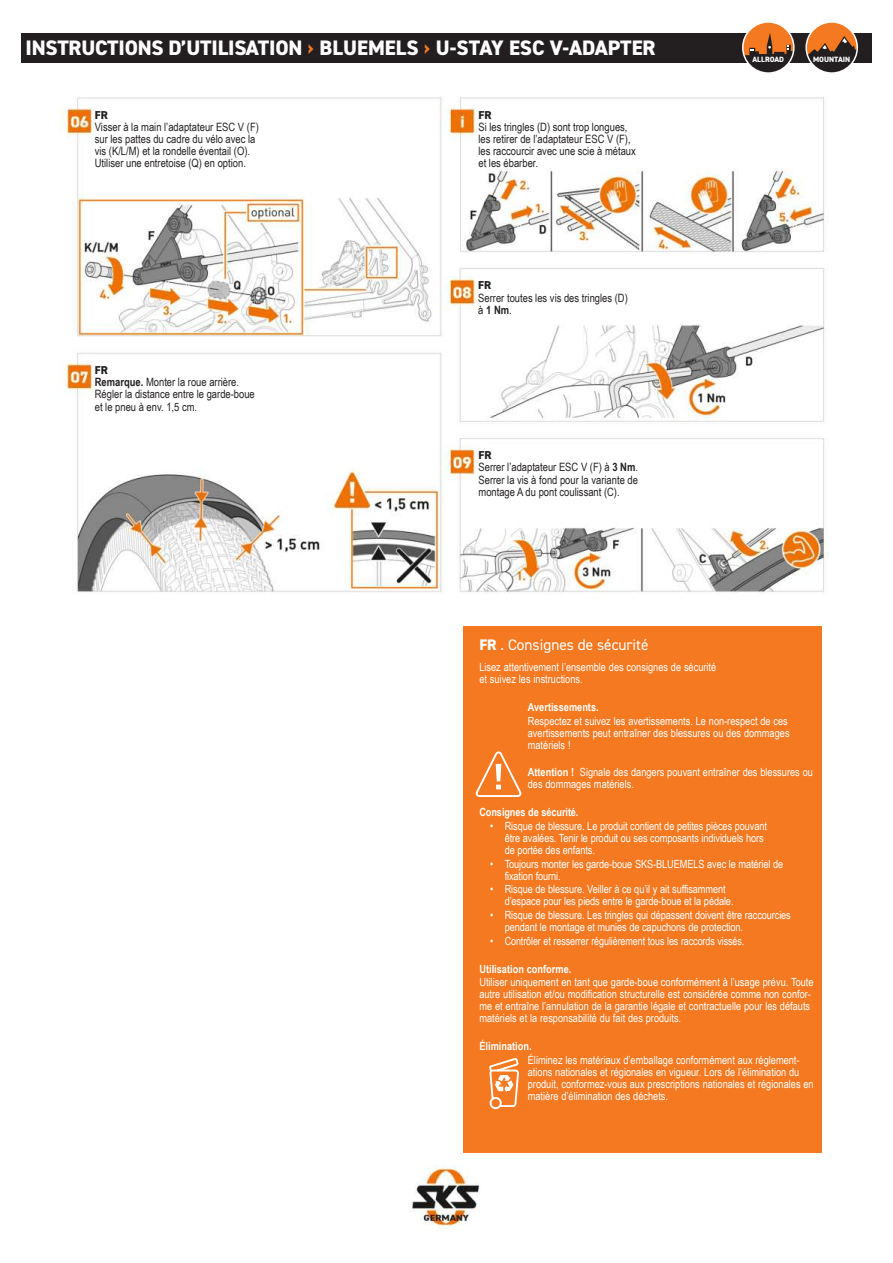
<style>
.page{position:relative;width:893px;height:1263px;background:#fff}
.page>*{position:absolute;margin:0;border:0;box-sizing:border-box;transform-origin:0 0}
.t1{font:800 21px "DIN2014";letter-spacing:-.01em;color:#fff}
.t2{font:15.3px "DIN2014";color:#fff}
.t3{font:11.55px/12.1px "Arial Narrow";color:#231f20}
.t4{font:800 11.55px "DIN2014";color:#231f20}
.t5{font:11.25px/12px "Arial Narrow";color:#fff}
.t6{font:700 11.25px "Arial Narrow";color:#fff}
.t7{font:800 7.65px "DIN2014";color:#fff}
.s1{color:#f47921}
.s2{font-weight:700}
.s3{font-weight:800}
</style>
<div class="page">
<img style="left:21px;top:33px;width:851px;height:1193px">
<div style="left:21px;top:34px;width:851px;height:29px;background:#231f20"></div>
<div style="left:743px;top:22px;width:51px;height:51px;background:#f47921;border-radius:50%"></div>
<div style="left:742px;top:21px;width:53px;height:53px;border:2px solid #fff;border-radius:50%"></div>
<svg style="left:743px;top:33px;width:51px;height:40px"></svg>
<div style="left:806px;top:22px;width:51px;height:51px;background:#f47921;border-radius:50%"></div>
<svg style="left:806px;top:36px;width:51px;height:37px"></svg>
<div style="left:805px;top:21px;width:53px;height:53px;border:2px solid #fff;border-radius:50%"></div>
<div style="left:463px;top:626px;width:359px;height:526px;background:#f47921"></div>
<svg style="left:476px;top:751px;width:45px;height:46px"></svg>
<svg style="left:489px;top:1058px;width:30px;height:51px"></svg>
<h1 class="t1" style="left:26px;top:36px;width:632px">INSTRUCTIONS D’UTILISATION <span class="s1">›</span> BLUEMELS <span class="s1">›</span> U-STAY ESC V-ADAPTER</h1>
<p class="t4" style="left:95px;top:108px;width:15px">FR</p>
<p class="t3" style="left:95px;top:122px;width:166px">Visser à la main l’adaptateur ESC V (F) sur les pattes du cadre du vélo avec la vis (K/L/M) et la rondelle éventail (O).<br>Utiliser une entretoise (Q) en option.</p>
<p class="t4" style="left:95px;top:363px;width:15px">FR</p>
<p class="t3" style="left:95px;top:377px;width:162px"><span class="s2">Remarque.</span> Monter la roue arrière.<br>Régler la distance entre le garde-boue et le pneu à env. 1,5 cm.</p>
<p class="t4" style="left:478px;top:108px;width:15px">FR</p>
<p class="t3" style="left:478px;top:122px;width:159px">Si les tringles (D) sont trop longues, les retirer de l’adaptateur ESC V (F), les raccourcir avec une scie à métaux et les ébarber.</p>
<p class="t4" style="left:478px;top:279px;width:15px">FR</p>
<p class="t3" style="left:478px;top:292px;width:151px">Serrer toutes les vis des tringles (D) à <span class="s2">1 Nm</span>.</p>
<p class="t4" style="left:478px;top:448px;width:15px">FR</p>
<p class="t3" style="left:478px;top:462px;width:161px;text-align:justify">Serrer l’adaptateur ESC V (F) à <span class="s2">3 Nm</span>.<br>Serrer la vis à fond pour la variante de montage A du pont coulissant (C).</p>
<h2 class="t2" style="left:479px;top:638px;width:171px"><span class="s3">FR</span> . Consignes de sécurité</h2>
<p class="t7" style="left:752px;top:55px;width:33px">ALLROAD</p>
<p class="t7" style="left:813px;top:55px;width:39px">MOUNTAIN</p>
<p class="t5" style="left:479px;top:662px;width:238px">Lisez attentivement l’ensemble des consignes de sécurité et suivez les instructions.</p>
<p class="t6" style="left:528px;top:703px;width:72px">Avertissements.</p>
<p class="t5" style="left:528px;top:716px;width:263px">Respectez et suivez les avertissements. Le non-respect de ces avertissements peut entraîner des blessures ou des dommages matériels !</p>
<p class="t5" style="left:528px;top:767px;width:287px"><span class="s2">Attention !</span> Signale des dangers pouvant entraîner des blessures ou des dommages matériels.</p>
<p class="t6" style="left:479px;top:808px;width:101px">Consignes de sécurité.</p>
<p class="t5" style="left:505px;top:821px;width:264px;text-indent:-14px">• Risque de blessure. Le produit contient de petites pièces pouvant être avalées. Tenir le produit ou ses composants individuels hors de portée des enfants.</p>
<p class="t5" style="left:505px;top:858px;width:280px;text-indent:-14px">• Toujours monter les garde-boue SKS-BLUEMELS avec le matériel de fixation fourni.</p>
<p class="t5" style="left:505px;top:884px;width:230px;text-indent:-14px">• Risque de blessure. Veiller à ce qu’il y ait suffisamment d’espace pour les pieds entre le garde-boue et la pédale.</p>
<p class="t5" style="left:505px;top:910px;width:288px;text-indent:-14px">• Risque de blessure. Les tringles qui dépassent doivent être raccourcies pendant le montage et munies de capuchons de protection.</p>
<p class="t5" style="left:490px;top:936px;width:256px">• Contrôler et resserrer régulièrement tous les raccords vissés.</p>
<p class="t6" style="left:479px;top:964px;width:94px">Utilisation conforme.</p>
<p class="t5" style="left:479px;top:977px;width:336px">Utiliser uniquement en tant que garde-boue conformément à l’usage prévu. Toute autre utilisation et/ou modi昀椀cation structurelle est considérée comme non confor&shy;me et entraîne l’annulation de la garantie légale et contractuelle pour les défauts matériels et la responsabilité du fait des produits.</p>
<p class="t6" style="left:479px;top:1042px;width:54px">Élimination.</p>
<p class="t5" style="left:528px;top:1055px;width:287px">Éliminez les matériaux d’emballage conformément aux réglement&shy;ations nationales et régionales en vigueur. Lors de l’élimination du produit, conformez-vous aux prescriptions nationales et régionales en matière d’élimination des déchets.</p>
</div>
